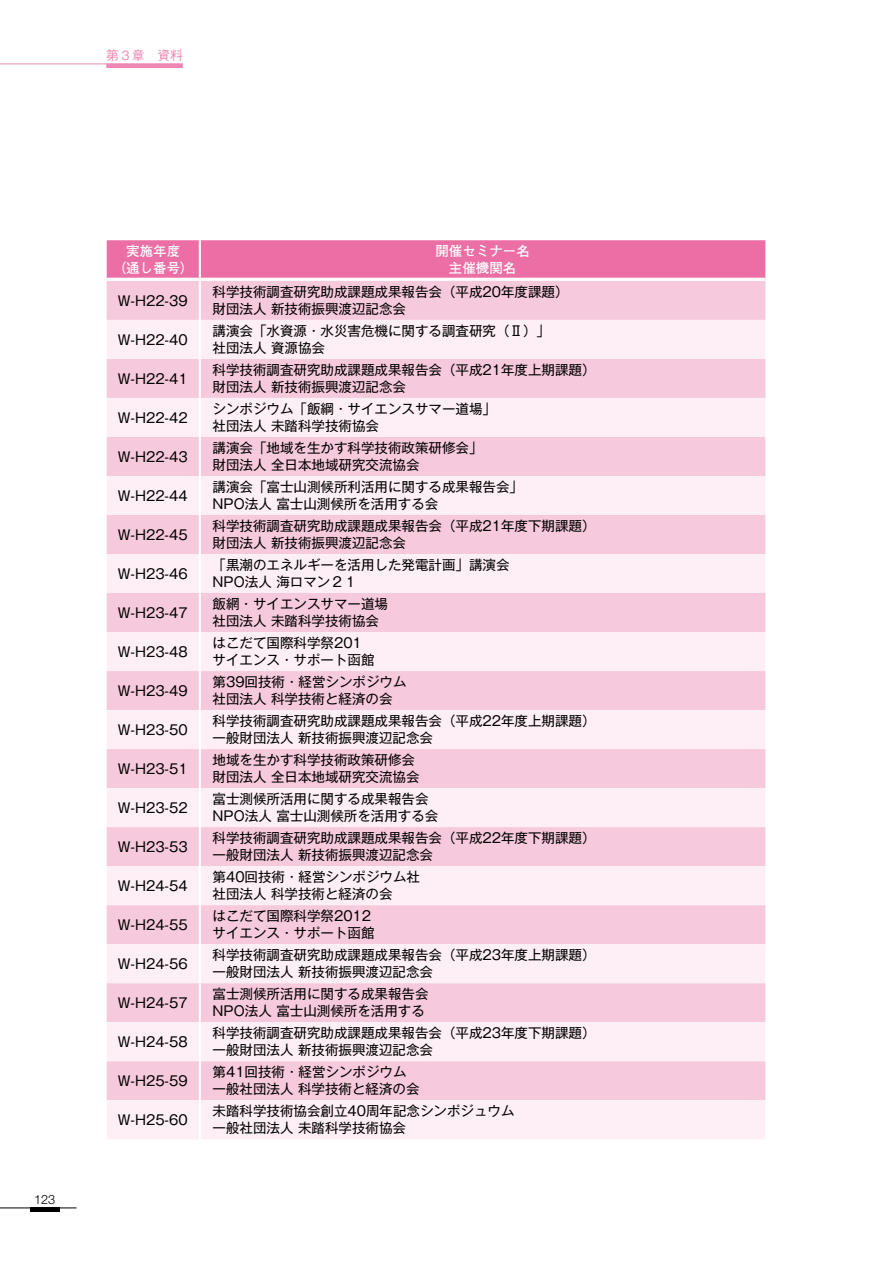
<style>
.page{position:relative;width:893px;height:1263px;background:#fff}
.page>*{position:absolute;margin:0;border:0;box-sizing:border-box;transform-origin:0 0}
.t1{font:13.5px/17px "Gothic MB101 Pr 6";color:#000}
.t2{font:700 13.5px/17px "Futo Go B101 Pr 6";color:#fff;text-align:center}
.t3{font:500 12.75px "Gothic BBB Pr 6";color:#ee87b4}
.t4{font:300 12.75px "Helvetica Neue";color:#000}
</style>
<div class="page">
<hr style="left:0;top:1208px;width:77px;height:1px;background:#000">
<hr style="left:30px;top:1208px;width:30px;height:4px;background:#000">
<hr style="left:0;top:64px;width:183px;height:1px;background:#ee87b4">
<hr style="left:106px;top:64px;width:77px;height:4px;background:#ee87b4">
<div style="left:107px;top:240px;width:658px;height:38px;background:#eb6ea5"></div>
<div style="left:107px;top:281px;width:658px;height:39px;background:#f7c9dd"></div>
<svg style="left:107px;top:320px;width:658px;height:819px;fill:#fdeff5"></svg>
<hr style="left:199px;top:281px;width:2px;height:39px;background:#fff">
<hr style="left:199px;top:320px;width:2px;height:39px;background:#fff">
<hr style="left:199px;top:359px;width:2px;height:39px;background:#fff">
<hr style="left:199px;top:398px;width:2px;height:39px;background:#fff">
<hr style="left:199px;top:437px;width:2px;height:39px;background:#fff">
<hr style="left:199px;top:476px;width:2px;height:39px;background:#fff">
<hr style="left:199px;top:515px;width:2px;height:39px;background:#fff">
<hr style="left:199px;top:554px;width:2px;height:39px;background:#fff">
<hr style="left:199px;top:593px;width:2px;height:39px;background:#fff">
<hr style="left:199px;top:632px;width:2px;height:39px;background:#fff">
<hr style="left:199px;top:671px;width:2px;height:39px;background:#fff">
<hr style="left:199px;top:710px;width:2px;height:39px;background:#fff">
<hr style="left:199px;top:749px;width:2px;height:39px;background:#fff">
<hr style="left:199px;top:788px;width:2px;height:39px;background:#fff">
<hr style="left:199px;top:827px;width:2px;height:39px;background:#fff">
<hr style="left:199px;top:866px;width:2px;height:39px;background:#fff">
<hr style="left:199px;top:905px;width:2px;height:39px;background:#fff">
<hr style="left:199px;top:944px;width:2px;height:39px;background:#fff">
<hr style="left:199px;top:983px;width:2px;height:39px;background:#fff">
<hr style="left:199px;top:1022px;width:2px;height:39px;background:#fff">
<hr style="left:199px;top:1061px;width:2px;height:39px;background:#fff">
<hr style="left:199px;top:1100px;width:2px;height:39px;background:#fff">
<hr style="left:199px;top:240px;width:2px;height:38px;background:#fff">
<p class="t3" style="left:106px;top:45px;width:78px">第３章　資料</p>
<p class="t4" style="left:34px;top:1191px;width:23px">123</p>
<p class="t2" style="left:113px;top:242px;width:82px">実施年度<br>（通し番号）</p>
<p class="t2" style="left:435px;top:242px;width:96px">開催セミナー名主催機関名</p>
<p class="t1" style="left:118px;top:291px;width:71px">W-H22-39</p>
<p class="t1" style="left:213px;top:282px;width:357px">科学技術調査研究助成課題成果報告会（平成20年度課題）財団法人 新技術振興渡辺記念会</p>
<p class="t1" style="left:118px;top:330px;width:71px">W-H22-40</p>
<p class="t1" style="left:213px;top:321px;width:339px">講演会「水資源・水災害危機に関する調査研究（Ⅱ）」社団法人 資源協会</p>
<p class="t1" style="left:118px;top:369px;width:71px">W-H22-41</p>
<p class="t1" style="left:213px;top:360px;width:384px">科学技術調査研究助成課題成果報告会（平成21年度上期課題）財団法人 新技術振興渡辺記念会</p>
<p class="t1" style="left:118px;top:408px;width:71px">W-H22-42</p>
<p class="t1" style="left:213px;top:399px;width:285px">シンポジウム「飯綱・サイエンスサマー道場」社団法人 未踏科学技術協会</p>
<p class="t1" style="left:118px;top:447px;width:71px">W-H22-43</p>
<p class="t1" style="left:213px;top:438px;width:271px">講演会「地域を生かす科学技術政策研修会」財団法人 全日本地域研究交流協会</p>
<p class="t1" style="left:118px;top:486px;width:71px">W-H22-44</p>
<p class="t1" style="left:213px;top:478px;width:312px">講演会「富士山測候所利活用に関する成果報告会」<br>NPO法人 富士山測候所を活用する会</p>
<p class="t1" style="left:118px;top:525px;width:71px">W-H22-45</p>
<p class="t1" style="left:213px;top:517px;width:384px">科学技術調査研究助成課題成果報告会（平成21年度下期課題）財団法人 新技術振興渡辺記念会</p>
<p class="t1" style="left:118px;top:564px;width:71px">W-H23-46</p>
<p class="t1" style="left:213px;top:556px;width:298px">「黒潮のエネルギーを活用した発電計画」講演会<br>NPO法人 海ロマン２１</p>
<p class="t1" style="left:118px;top:603px;width:71px">W-H23-47</p>
<p class="t1" style="left:213px;top:595px;width:177px">飯網・サイエンスサマー道場社団法人 未踏科学技術協会</p>
<p class="t1" style="left:118px;top:642px;width:71px">W-H23-48</p>
<p class="t1" style="left:213px;top:634px;width:163px">はこだて国際科学祭201サイエンス・サポート函館</p>
<p class="t1" style="left:118px;top:681px;width:71px">W-H23-49</p>
<p class="t1" style="left:213px;top:673px;width:195px">第39回技術・経営シンポジウム社団法人 科学技術と経済の会</p>
<p class="t1" style="left:118px;top:720px;width:71px">W-H23-50</p>
<p class="t1" style="left:213px;top:712px;width:384px">科学技術調査研究助成課題成果報告会（平成22年度上期課題）一般財団法人 新技術振興渡辺記念会</p>
<p class="t1" style="left:118px;top:759px;width:71px">W-H23-51</p>
<p class="t1" style="left:213px;top:751px;width:208px">地域を生かす科学技術政策研修会財団法人 全日本地域研究交流協会</p>
<p class="t1" style="left:118px;top:798px;width:71px">W-H23-52</p>
<p class="t1" style="left:213px;top:790px;width:227px">富士測候所活用に関する成果報告会<br>NPO法人 富士山測候所を活用する会</p>
<p class="t1" style="left:118px;top:837px;width:71px">W-H23-53</p>
<p class="t1" style="left:213px;top:829px;width:384px">科学技術調査研究助成課題成果報告会（平成22年度下期課題）一般財団法人 新技術振興渡辺記念会</p>
<p class="t1" style="left:118px;top:876px;width:71px">W-H24-54</p>
<p class="t1" style="left:213px;top:868px;width:209px">第40回技術・経営シンポジウム社社団法人 科学技術と経済の会</p>
<p class="t1" style="left:118px;top:915px;width:71px">W-H24-55</p>
<p class="t1" style="left:213px;top:907px;width:163px">はこだて国際科学祭2012サイエンス・サポート函館</p>
<p class="t1" style="left:118px;top:954px;width:71px">W-H24-56</p>
<p class="t1" style="left:213px;top:946px;width:384px">科学技術調査研究助成課題成果報告会（平成23年度上期課題）一般財団法人 新技術振興渡辺記念会</p>
<p class="t1" style="left:118px;top:993px;width:71px">W-H24-57</p>
<p class="t1" style="left:213px;top:985px;width:217px">富士測候所活用に関する成果報告会<br>NPO法人 富士山測候所を活用する</p>
<p class="t1" style="left:118px;top:1032px;width:71px">W-H24-58</p>
<p class="t1" style="left:213px;top:1024px;width:384px">科学技術調査研究助成課題成果報告会（平成23年度下期課題）一般財団法人 新技術振興渡辺記念会</p>
<p class="t1" style="left:118px;top:1071px;width:71px">W-H25-59</p>
<p class="t1" style="left:213px;top:1063px;width:208px">第41回技術・経営シンポジウム一般社団法人 科学技術と経済の会</p>
<p class="t1" style="left:118px;top:1110px;width:71px">W-H25-60</p>
<p class="t1" style="left:213px;top:1102px;width:303px">未踏科学技術協会創立40周年記念シンポジュウム一般社団法人 未踏科学技術協会</p>
</div>
